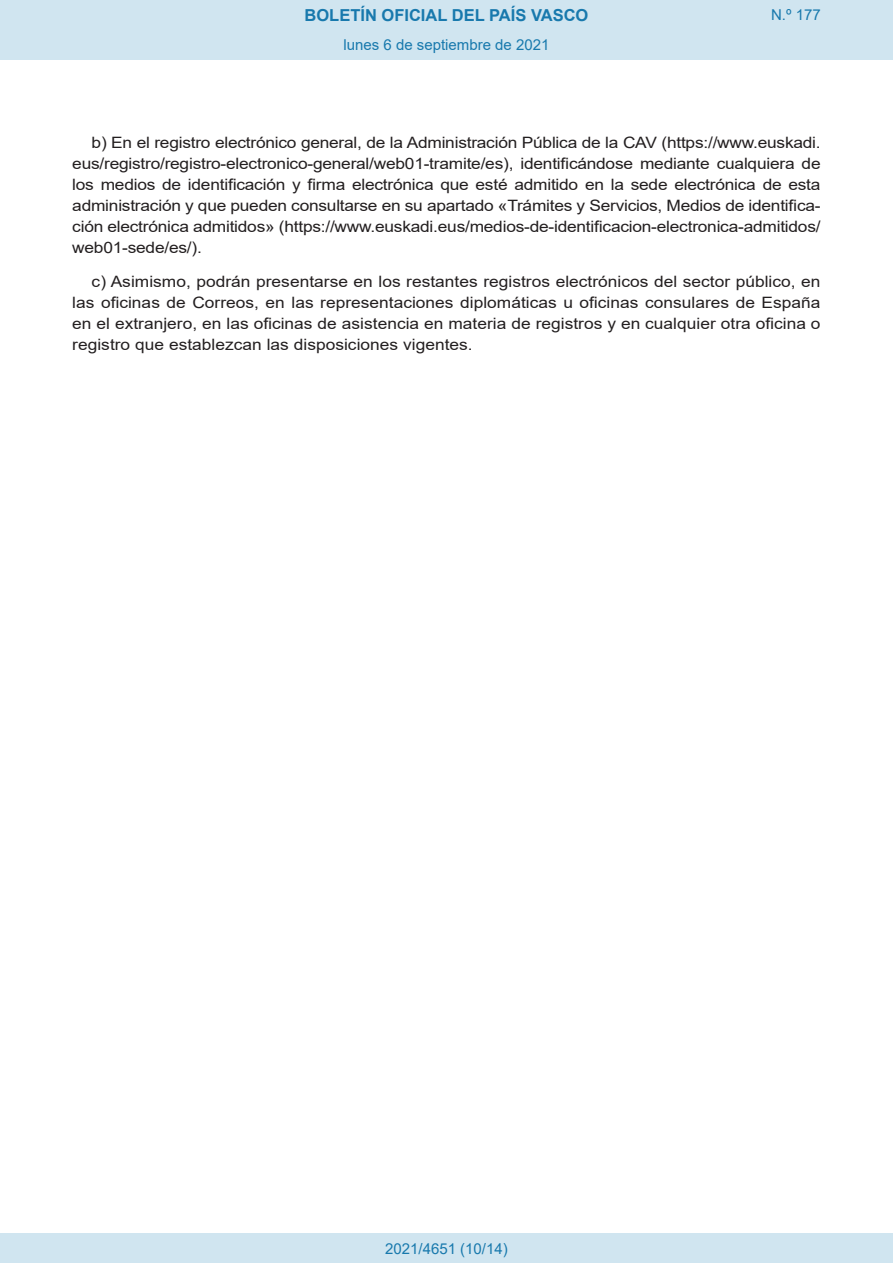
<style>
.page{position:relative;width:893px;height:1263px;background:#fff}
.page>*{position:absolute;margin:0;border:0;box-sizing:border-box;transform-origin:0 0}
.t1{font:700 16.5px "Arial";color:#1879ad}
.BOPVDetalle{font:15.6px/21px "Arial";letter-spacing:-.005em;color:#231f20;text-align:justify;scale:1.11 1}
.Paginacion_Centro{font:15px "Arial";color:#1879ad}
</style>
<div class="page">
<div style="left:0;top:0;width:893px;height:60px;background:#d0e5f0"></div>
<div style="left:0;top:1233px;width:893px;height:30px;background:#d0e5f0"></div>
<p class="t1" style="left:305px;top:3px;width:285px">BOLETÍN OFICIAL DEL PAÍS VASCO</p>
<p class="Paginacion_Centro" style="left:343px;top:35px;width:207px">lunes 6 de septiembre de 2021</p>
<p class="Paginacion_Centro" style="left:771px;top:5px;width:51px">N.º 177</p>
<p class="BOPVDetalle" style="left:72px;top:132px;width:676px;text-indent:19px">b) En el registro electrónico general, de la Administración Pública de la CAV (https://www.euskadi. eus/registro/registro-electronico-general/web01-tramite/es), identificándose mediante cualquiera de los medios de identificación y firma electrónica que esté admitido en la sede electrónica de esta administración y que pueden consultarse en su apartado «Trámites y Servicios, Medios de identifica&shy;ción electrónica admitidos» (https://www.euskadi.eus/medios-de-identificacion-electronica-admitidos/ web01-sede/es/).</p>
<p class="BOPVDetalle" style="left:72px;top:271px;width:676px;text-indent:19px">c) Asimismo, podrán presentarse en los restantes registros electrónicos del sector público, en las oficinas de Correos, en las representaciones diplomáticas u oficinas consulares de España en el extranjero, en las oficinas de asistencia en materia de registros y en cualquier otra oficina o registro que establezcan las disposiciones vigentes.</p>
<p class="Paginacion_Centro" style="left:385px;top:1238px;width:124px">2021/4651 (10/14)</p>
</div>
